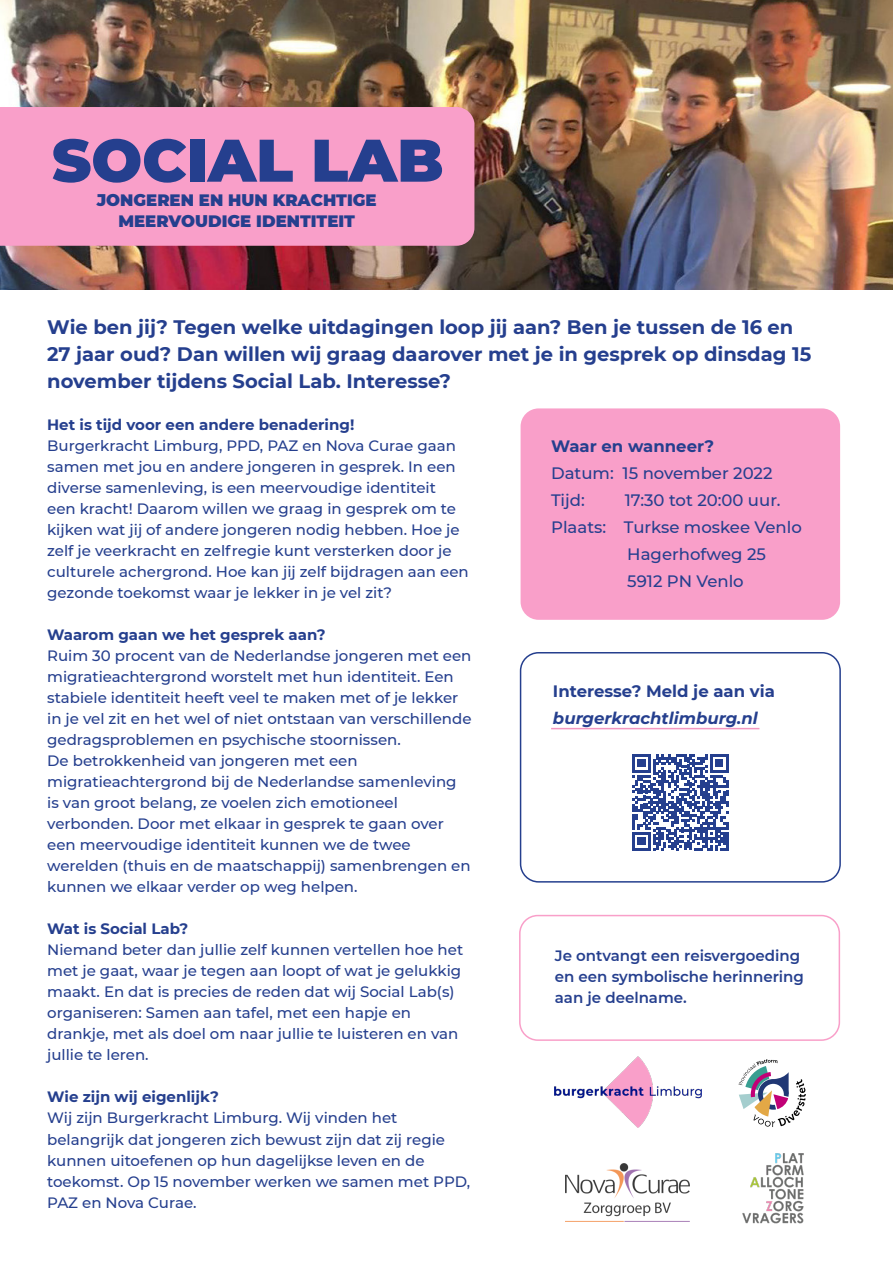
<style>
.page{position:relative;width:893px;height:1263px;background:#fff}
.page>*{position:absolute;margin:0;border:0;box-sizing:border-box;transform-origin:0 0}
.t1{font:900 60px "Montserrat";color:#253f8e}
.t2{font:700 19.5px/27px "Montserrat";color:#253f8e}
.t3{font:500 16.5px/27px "Montserrat";color:#253f8e}
.t4{font:900 16.5px "Montserrat";color:#253f8e}
.t5{font:700 16.5px "Montserrat";color:#253f8e}
.t6{font:italic 700 16.5px "Montserrat";color:#253f8e}
.t7{font:500 15px/21px "Montserrat";color:#253f8e}
.t8{font:700 15px "Montserrat";color:#253f8e}
.t9{font:600 15px/21px "Montserrat";color:#253f8e}
</style>
<div class="page">
<img style="left:0;top:0;width:893px;height:290px">
<div style="left:521px;top:408px;width:319px;height:212px;background:#f99fc9;border-radius:18px"></div>
<div style="left:520px;top:652px;width:321px;height:231px;border:2px solid #253f8e;border-radius:18px"></div>
<hr style="left:551px;top:728px;width:208px;height:1px;background:#f397c1">
<img style="left:555px;top:1057px;width:147px;height:70px">
<svg style="left:632px;top:754px;width:96px;height:96px"></svg>
<div style="left:519px;top:915px;width:321px;height:126px;border:2px solid #f99fc9;border-radius:18px"></div>
<div style="left:0;top:107px;width:474px;height:139px;background:#f99fc9"></div>
<svg style="left:739px;top:1059px;width:66px;height:68px"></svg>
<img style="left:565px;top:1163px;width:125px;height:59px">
<img style="left:742px;top:1153px;width:62px;height:71px">
<p class="t1" style="left:52px;top:115px;width:393px">SOCIAL LAB</p>
<p class="t4" style="left:97px;top:188px;width:281px">JONGEREN EN HUN KRACHTIGE</p>
<p class="t4" style="left:118px;top:209px;width:238px">MEERVOUDIGE IDENTITEIT</p>
<p class="t2" style="left:47px;top:312px;width:766px">Wie ben jij? Tegen welke uitdagingen loop jij aan? Ben je tussen de 16 en<br>27 jaar oud? Dan willen wij graag daarover met je in gesprek op dinsdag 15 november tijdens Social Lab. Interesse?</p>
<p class="t8" style="left:47px;top:414px;width:309px">Het is tijd voor een andere benadering!</p>
<p class="t7" style="left:47px;top:435px;width:423px">Burgerkracht Limburg, PPD, PAZ en Nova Curae gaan samen met jou en andere jongeren in gesprek. In een diverse samenleving, is een meervoudige identiteit<br>een kracht! Daarom willen we graag in gesprek om te kijken wat jij of andere jongeren nodig hebben. Hoe je zelf je veerkracht en zelfregie kunt versterken door je culturele achergrond. Hoe kan jij zelf bijdragen aan een gezonde toekomst waar je lekker in je vel zit?</p>
<p class="t8" style="left:47px;top:624px;width:280px">Waarom gaan we het gesprek aan?</p>
<p class="t7" style="left:47px;top:645px;width:426px">Ruim 30 procent van de Nederlandse jongeren met een migratieachtergrond worstelt met hun identiteit. Een stabiele identiteit heeft veel te maken met of je lekker in je vel zit en het wel of niet ontstaan van verschillende gedragsproblemen en psychische stoornissen.</p>
<p class="t7" style="left:47px;top:750px;width:425px">De betrokkenheid van jongeren met een migratieachtergrond bij de Nederlandse samenleving is van groot belang, ze voelen zich emotioneel verbonden. Door met elkaar in gesprek te gaan over een meervoudige identiteit kunnen we de twee werelden (thuis en de maatschappij) samenbrengen en kunnen we elkaar verder op weg helpen.</p>
<p class="t8" style="left:47px;top:918px;width:143px">Wat is Social Lab?</p>
<p class="t7" style="left:47px;top:939px;width:418px">Niemand beter dan jullie zelf kunnen vertellen hoe het met je gaat, waar je tegen aan loopt of wat je gelukkig maakt. En dat is precies de reden dat wij Social Lab(s) organiseren: Samen aan tafel, met een hapje en drankje, met als doel om naar jullie te luisteren en van jullie te leren.</p>
<p class="t8" style="left:47px;top:1086px;width:173px">Wie zijn wij eigenlijk?</p>
<p class="t7" style="left:47px;top:1107px;width:424px">Wij zijn Burgerkracht Limburg. Wij vinden het belangrijk dat jongeren zich bewust zijn dat zij regie kunnen uitoefenen op hun dagelijkse leven en de toekomst. Op 15 november werken we samen met PPD, PAZ en Nova Curae.</p>
<p class="t5" style="left:551px;top:434px;width:165px">Waar en wanneer?</p>
<p class="t3" style="left:551px;top:458px;width:223px">Datum: 15 november 2022</p>
<p class="t3" style="left:551px;top:485px;width:35px">Tijd:</p>
<p class="t3" style="left:625px;top:485px;width:157px">17:30 tot 20:00 uur.</p>
<p class="t3" style="left:627px;top:512px;width:176px;text-indent:-76px">Plaats: Turkse moskee Venlo<br>Hagerhofweg 25</p>
<p class="t3" style="left:627px;top:566px;width:118px">5912 PN Venlo</p>
<p class="t5" style="left:553px;top:679px;width:223px">Interesse? Meld je aan via</p>
<p class="t6" style="left:553px;top:706px;width:206px">burgerkrachtlimburg.nl</p>
<p class="t9" style="left:555px;top:944px;width:247px">Je ontvangt een reisvergoeding</p>
<p class="t9" style="left:555px;top:965px;width:251px">en een symbolische herinnering aan je deelname.</p>
</div>
